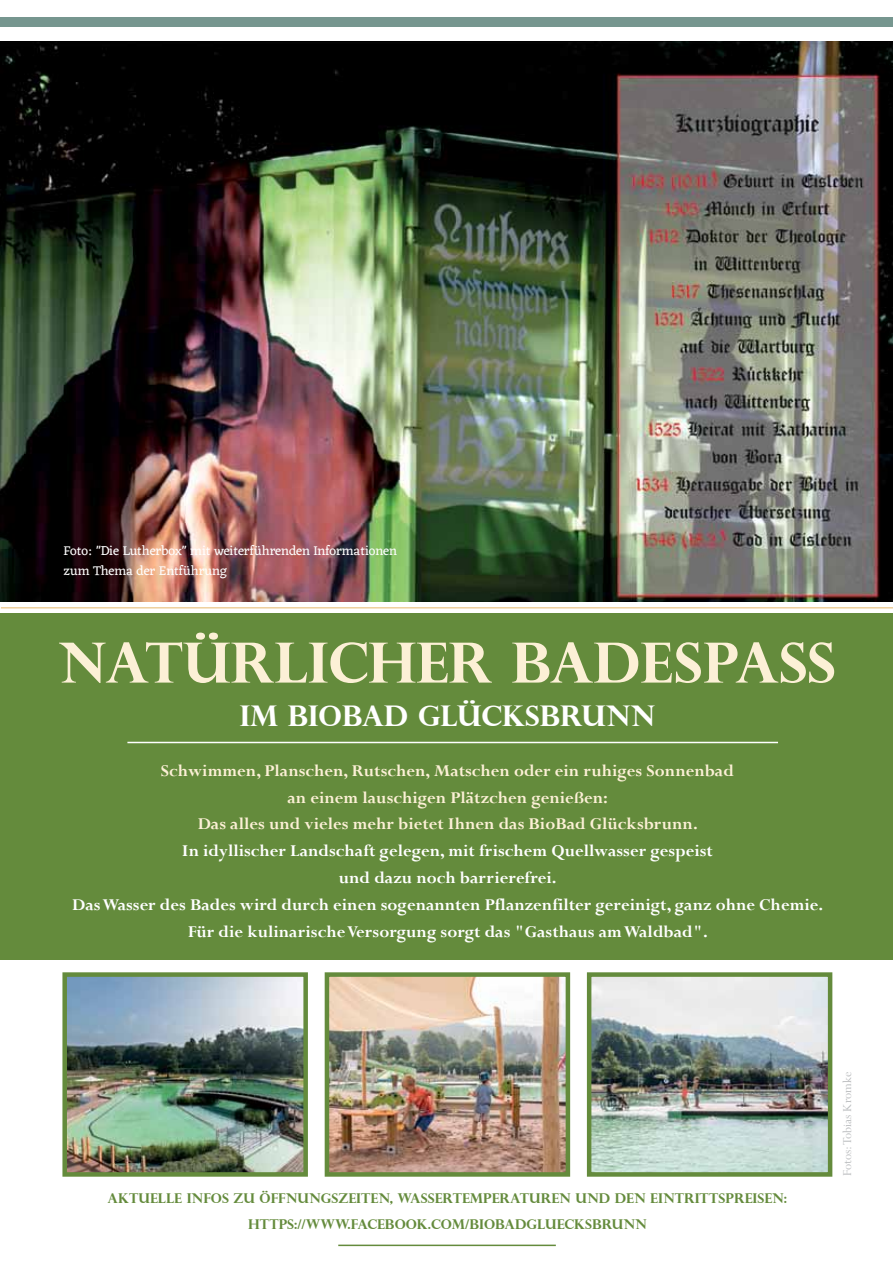
<style>
.page{position:relative;width:893px;height:1263px;background:#fff}
.page>*{position:absolute;margin:0;border:0;box-sizing:border-box;transform-origin:0 0}
.t1{font:700 55.5px "Perpetua Titling";color:#fcf0d6}
.t2{font:700 28.5px "Perpetua Titling";color:#fff}
.t3{font:700 18.45px/26.8px "Perpetua";color:#fff;text-align:center}
.t4{font:700 18.45px/26.8px "Perpetua";color:#fcf0d6;text-align:center}
.t5{font:700 13.5px/25.5px "Perpetua Titling";color:#648b3c;text-align:center}
.t6{font:13.5px/19.5px "Eczar";color:#fff}
.t7{font:13.5px "Perpetua";color:#bcbec0}
</style>
<div class="page">
<img style="left:0;top:41px;width:893px;height:560px">
<div style="left:0;top:17px;width:893px;height:10px;background:#76968f"></div>
<div style="left:1px;top:613px;width:892px;height:347px;background:#648b3c"></div>
<hr style="left:1px;top:607px;width:892px;height:1px;background:#eecf9b">
<img style="left:67px;top:977px;width:236px;height:195px">
<div style="left:62px;top:972px;width:246px;height:205px;border:4px solid #648b3c"></div>
<img style="left:330px;top:977px;width:235px;height:195px">
<div style="left:325px;top:972px;width:245px;height:205px;border:4px solid #648b3c"></div>
<img style="left:592px;top:977px;width:235px;height:195px">
<div style="left:587px;top:972px;width:245px;height:205px;border:4px solid #648b3c"></div>
<hr style="left:127px;top:742px;width:651px;height:1px;background:#fff">
<hr style="left:338px;top:1244px;width:218px;height:2px;background:#648b3c">
<p class="t6" style="left:64px;top:542px;width:335px">Foto: "Die Lutherbox" mit weiterführenden Informationen zum Thema der Entführung</p>
<h1 class="t1" style="left:58px;top:628px;width:779px">NATÜRLICHER BADESPAß</h1>
<h2 class="t2" style="left:240px;top:698px;width:417px">IM BIOBAD GLÜCKSBRUNN</h2>
<h3 class="t4" style="left:161px;top:757px;width:575px">Schwimmen, Planschen, Rutschen, Matschen oder ein ruhiges Sonnenbad an einem lauschigen Plätzchen genießen:<br>Das alles und vieles mehr bietet Ihnen das BioBad Glücksbrunn.</h3>
<p class="t3" style="left:72px;top:837px;width:753px">In idyllischer Landschaft gelegen, mit frischem Quellwasser gespeist<br>und dazu noch barrierefrei.<br>Das Wasser des Bades wird durch einen sogenannten Pflanzenfilter gereinigt, ganz ohne Chemie.<br>Für die kulinarische Versorgung sorgt das "Gasthaus am Waldbad".</p>
<p class="t5" style="left:107px;top:1184px;width:680px">AKTUELLE INFOS ZU ÖFFNUNGSZEITEN, WASSERTEMPERATUREN UND DEN EINTRITTSPREISEN:<br>HTTPS://WWW.FACEBOOK.COM/BIOBADGLUECKSBRUNN</p>
<p class="t5" style="left:108px;top:1185px;width:681px">AKTUELLE INFOS ZU ÖFFNUNGSZEITEN, WASSERTEMPERATUREN UND DEN EINTRITTSPREISEN:<br>HTTPS://WWW.FACEBOOK.COM/BIOBADGLUECKSBRUNN</p>
<p class="t7" style="left:837px;top:1174px;width:106px;rotate:-90deg">Fotos: Tobias Kromke</p>
<p class="t7" style="left:839px;top:1176px;width:106px;rotate:-90deg">Fotos: Tobias Kromke</p>
</div>
